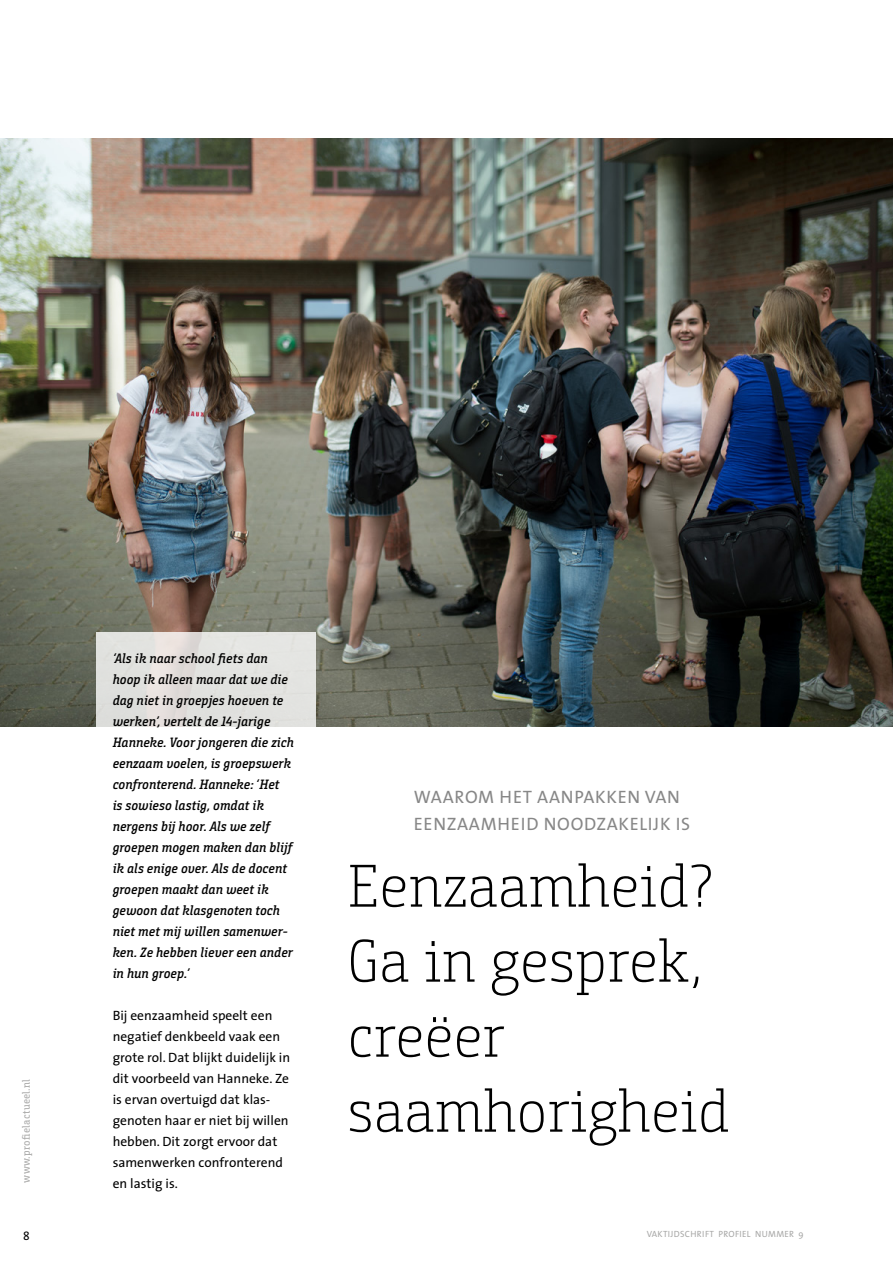
<style>
.page{position:relative;width:893px;height:1263px;background:#fff}
.page>*{position:absolute;margin:0;border:0;box-sizing:border-box;transform-origin:0 0}
.kopregel{font:300 60px/75px "Bunday Slab";color:#000}
.chapeau{font:18px/27px "The Sans";letter-spacing:.04em;color:#878787}
.kaderrrrtext{font:italic 600 13.5px/21px "Bunday Slab";color:#000}
.body_geen_inspringin{font:13.5px/21px "The Sans";color:#000}
.t1{font:12px "The Sans";color:#000}
.t2{font:10.5px "Bunday Slab";letter-spacing:.02em;color:#a8a8a7}
.t3{font:9px "The Sans";letter-spacing:.035em;color:#a8a8a7}
</style>
<div class="page">
<img style="left:0;top:138px;width:893px;height:588px">
<svg style="left:96px;top:632px;width:219px;height:95px;background:#e2e1de"></svg>
<p class="t2" style="left:20px;top:1182px;width:105px;rotate:-90deg">www.profielactueel.nl</p>
<p class="kaderrrrtext" style="left:113px;top:648px;width:183px">‘Als ik naar school fiets dan hoop ik alleen maar dat we die dag niet in groepjes hoeven te werken’, vertelt de 14-jarige<br>Hanneke. Voor jongeren die zich eenzaam voelen, is groepswerk confronterend. Hanneke: ‘Het<br>is sowieso lastig, omdat ik nergens bij hoor. Als we zelf groepen mogen maken dan blijf ik als enige over. Als de docent groepen maakt dan weet ik gewoon dat klasgenoten toch niet met mij willen samenwer&shy;ken. Ze hebben liever een ander in hun groep.’</p>
<p class="body_geen_inspringin" style="left:113px;top:1005px;width:179px">Bij eenzaamheid speelt een negatief denkbeeld vaak een grote rol. Dat blijkt duidelijk in dit voorbeeld van Hanneke. Ze is ervan overtuigd dat klas&shy;genoten haar er niet bij willen hebben. Dit zorgt ervoor dat samenwerken confronterend en lastig is.</p>
<p class="chapeau" style="left:414px;top:782px;width:278px">WAAROM HET AANPAKKEN VAN<br>EENZAAMHEID NOODZAKELIJK IS</p>
<p class="kopregel" style="left:347px;top:849px;width:383px">Eenzaamheid?<br>Ga in gesprek, creëer saamhorigheid</p>
<p class="t1" style="left:23px;top:1225px;width:8px">8</p>
<p class="t3" style="left:647px;top:1227px;width:159px">VAKTIJDSCHRIFT PROFIEL NUMMER 9</p>
</div>
